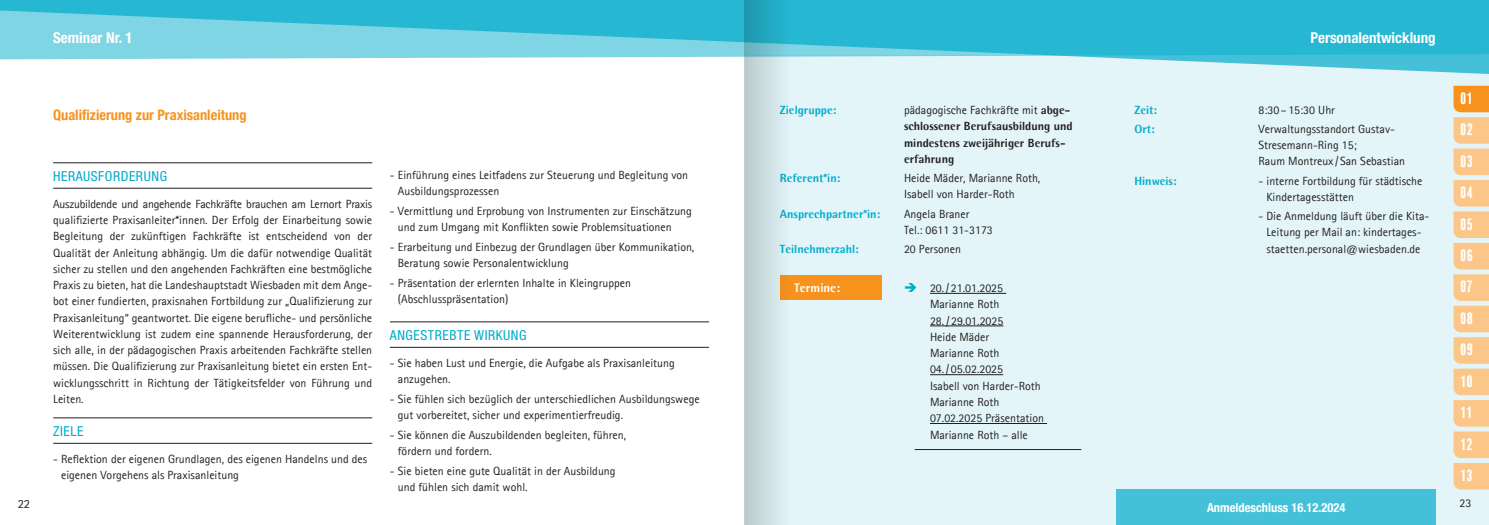
<style>
.page{position:relative;width:1489px;height:525px;background:#fff}
.page>*{position:absolute;margin:0;border:0;box-sizing:border-box;transform-origin:0 0}
.t1{font:700 condensed 15px "Helvetica Neue";color:#fff}
.t2{font:15px/31.4px "Balboa Plus Fill";letter-spacing:-.01em;color:#fff;text-align:justify}
.t3{font:700 condensed 14.38px "Helvetica Neue";color:#f7931d}
.t4{font:condensed 13.75px "Helvetica Neue";letter-spacing:.04em;color:#00abcb}
.t5{font:700 condensed 12.5px "Helvetica Neue";color:#fff}
.t6{font:800 12.5px "Agfa Rotis Semisans";color:#fff}
.t7{font:12.5px "Agfa Rotis Sans Serif";color:#231f20}
.t8{font:11.88px/16.2px "Agfa Rotis Sans Serif";color:#231f20}
.t9{font:800 11.88px "Agfa Rotis Semisans";color:#00abcb}
.t10{font:800 11.88px/16.2px "Agfa Rotis Semisans";color:#231f20}
.s1{font-family:"Agfa Rotis Semisans";font-weight:800}
.s2{color:#00abcb}
</style>
<div class="page">
<div style="left:826px;top:74px;width:662px;height:450px;background:#e3f5f8"></div>
<svg style="left:0;top:0;width:1488px;height:74px;background:#64cbde"></svg>
<div style="left:1116px;top:489px;width:319px;height:35px;background:#44c1d8"></div>
<hr style="left:53px;top:162px;width:319px;height:1px;background:#231f20">
<hr style="left:53px;top:188px;width:319px;height:1px;background:#231f20">
<hr style="left:53px;top:417px;width:319px;height:1px;background:#231f20">
<hr style="left:53px;top:443px;width:319px;height:1px;background:#231f20">
<hr style="left:390px;top:321px;width:319px;height:1px;background:#231f20">
<hr style="left:390px;top:347px;width:319px;height:1px;background:#231f20">
<hr style="left:930px;top:293px;width:76px;height:1px;background:#231f20">
<hr style="left:930px;top:325px;width:73px;height:1px;background:#231f20">
<hr style="left:930px;top:374px;width:73px;height:1px;background:#231f20">
<hr style="left:930px;top:423px;width:116px;height:1px;background:#231f20">
<hr style="left:914px;top:449px;width:167px;height:1px;background:#231f20">
<div style="left:780px;top:275px;width:101px;height:24px;background:#f7931d"></div>
<svg style="left:1453px;top:86px;width:35px;height:403px;background:#f8ca94"></svg>
<svg style="left:744px;top:0;width:82px;height:524px;background:#c6dfe2"></svg>
<p class="t1" style="left:53px;top:28px;width:81px">Seminar Nr. 1</p>
<p class="t7" style="left:18px;top:495px;width:14px">22</p>
<p class="t3" style="left:53px;top:103px;width:195px">Qualifizierung zur Praxisanleitung</p>
<p class="t4" style="left:53px;top:168px;width:115px">HERAUSFORDERUNG</p>
<p class="t8" style="left:53px;top:195px;width:320px;text-align:justify">Auszubildende und angehende Fachkräfte brauchen am Lernort Praxis qualifizierte Praxisanleiter*innen. Der Erfolg der Einarbeitung sowie Begleitung der zukünftigen Fachkräfte ist entscheidend von der Qualität der Anleitung abhängig. Um die dafür notwendige Qualität sicher zu stellen und den angehenden Fachkräften eine bestmögliche Praxis zu bieten, hat die Landeshauptstadt Wiesbaden mit dem Ange&shy;bot einer fundierten, praxisnahen Fortbildung zur „Qualifizierung zur Praxisanleitung“ geantwortet. Die eigene berufliche- und persönliche Weiterentwicklung ist zudem eine spannende Herausforderung, der sich alle, in der pädagogischen Praxis arbeitenden Fachkräfte stellen müssen. Die Qualifizierung zur Praxisanleitung bietet ein ersten Ent&shy;wicklungsschritt in Richtung der Tätigkeitsfelder von Führung und Leiten.</p>
<p class="t4" style="left:53px;top:423px;width:32px">ZIELE</p>
<p class="t8" style="left:61px;top:450px;width:307px;text-indent:-8px">- Reflektion der eigenen Grundlagen, des eigenen Handelns und des eigenen Vorgehens als Praxisanleitung</p>
<p class="t8" style="left:398px;top:166px;width:292px;text-indent:-8px">- Einführung eines Leitfadens zur Steuerung und Begleitung von<br>Ausbildungsprozessen</p>
<p class="t8" style="left:398px;top:203px;width:295px;text-indent:-8px">- Vermittlung und Erprobung von Instrumenten zur Einschätzung und zum Umgang mit Konflikten sowie Problemsituationen</p>
<p class="t8" style="left:398px;top:239px;width:298px;text-indent:-8px">- Erarbeitung und Einbezug der Grundlagen über Kommunikation,<br>Beratung sowie Personalentwicklung</p>
<p class="t8" style="left:398px;top:275px;width:235px;text-indent:-8px">- Präsentation der erlernten Inhalte in Kleingruppen (Abschlusspräsentation)</p>
<p class="t4" style="left:390px;top:327px;width:138px">ANGESTREBTE WIRKUNG</p>
<p class="t8" style="left:398px;top:354px;width:278px;text-indent:-8px">- Sie haben Lust und Energie, die Aufgabe als Praxisanleitung anzugehen.</p>
<p class="t8" style="left:398px;top:390px;width:303px;text-indent:-8px">- Sie fühlen sich bezüglich der unterschiedlichen Ausbildungswege gut vorbereitet, sicher und experimentierfreudig.</p>
<p class="t8" style="left:398px;top:426px;width:230px;text-indent:-8px">- Sie können die Auszubildenden begleiten, führen, fördern und fordern.</p>
<p class="t8" style="left:398px;top:462px;width:219px;text-indent:-8px">- Sie bieten eine gute Qualität in der Ausbildung und fühlen sich damit wohl.</p>
<p class="t9" style="left:780px;top:102px;width:58px">Zielgruppe:</p>
<p class="t8" style="left:904px;top:102px;width:168px">pädagogische Fachkräfte mit <span class="s1">abge-</span></p>
<p class="t10" style="left:904px;top:118px;width:170px">schlossener Berufsausbildung und mindestens zweijähriger Berufs&shy;erfahrung</p>
<p class="t9" style="left:780px;top:170px;width:62px">Referent*in:</p>
<p class="t8" style="left:904px;top:170px;width:138px">Heide Mäder, Marianne Roth,<br>Isabell von Harder-Roth</p>
<p class="t9" style="left:780px;top:206px;width:102px">Ansprechpartner*in:</p>
<p class="t8" style="left:904px;top:205px;width:90px">Angela Braner<br>Tel.: 0611 31-3173</p>
<p class="t9" style="left:780px;top:241px;width:80px">Teilnehmerzahl:</p>
<p class="t8" style="left:904px;top:241px;width:58px">20 Personen</p>
<p class="t6" style="left:794px;top:279px;width:47px">Termine:</p>
<p class="t8" style="left:930px;top:280px;width:115px;text-indent:-26px"><span class="s2">➔</span> 20./ 21.01.2025<br>Marianne Roth<br>28./29.01.2025<br>Heide Mäder<br>Marianne Roth<br>04./ 05.02.2025<br>Isabell von Harder-Roth<br>Marianne Roth<br>07.02.2025 Präsentation<br>Marianne Roth – alle</p>
<p class="t1" style="left:1310px;top:28px;width:127px">Personalentwicklung</p>
<p class="t9" style="left:1134px;top:102px;width:24px">Zeit:</p>
<p class="t8" style="left:1258px;top:101px;width:78px">8:30 –15:30 Uhr</p>
<p class="t9" style="left:1134px;top:121px;width:22px">Ort:</p>
<p class="t8" style="left:1258px;top:120px;width:148px">Verwaltungsstandort Gustav-<br>Stresemann-Ring 15;<br>Raum Montreux / San Sebastian</p>
<p class="t9" style="left:1134px;top:173px;width:44px">Hinweis:</p>
<p class="t8" style="left:1266px;top:172px;width:157px;text-indent:-8px">- interne Fortbildung für städtische<br>Kindertagesstätten</p>
<p class="t8" style="left:1258px;top:208px;width:172px;text-align:center">- Die Anmeldung läuft über die Kita-<br>Leitung per Mail an: kindertages&shy;staetten.personal@wiesbaden.de</p>
<p class="t5" style="left:1206px;top:500px;width:140px">Anmeldeschluss 16.12.2024</p>
<p class="t2" style="left:1460px;top:82px;width:15px">01<br>02</p>
<p class="t2" style="left:1460px;top:145px;width:14px">03</p>
<p class="t2" style="left:1460px;top:177px;width:15px">04</p>
<p class="t2" style="left:1460px;top:208px;width:15px">05</p>
<p class="t2" style="left:1460px;top:239px;width:15px">06</p>
<p class="t2" style="left:1460px;top:271px;width:14px">07</p>
<p class="t2" style="left:1460px;top:302px;width:15px">08</p>
<p class="t2" style="left:1460px;top:334px;width:15px">09</p>
<p class="t2" style="left:1460px;top:365px;width:14px">10<br>11<br>12<br>13</p>
<p class="t8" style="left:1459px;top:494px;width:13px">23</p>
</div>
